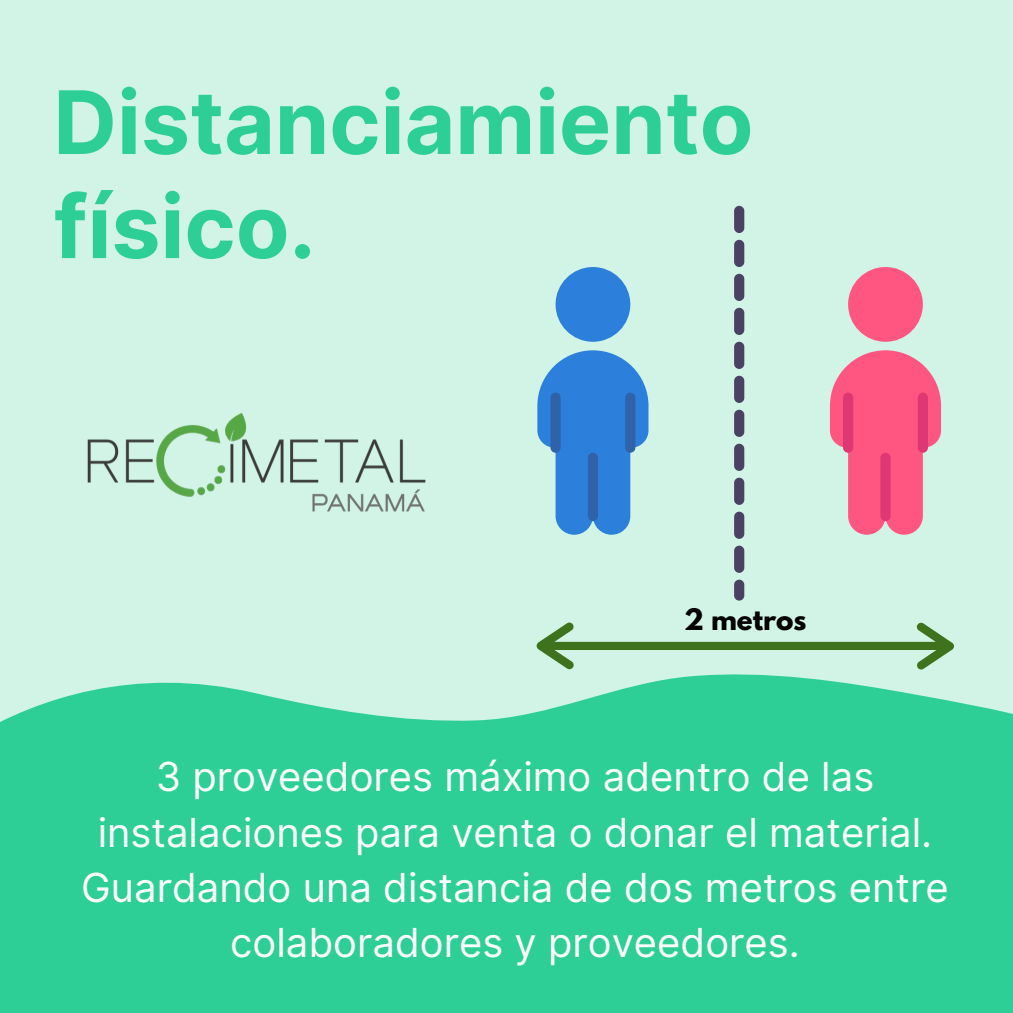
<style>
.page{position:relative;width:1013px;height:1013px;background:#fff}
.page>*{position:absolute;margin:0;border:0;box-sizing:border-box;transform-origin:0 0}
.t1{font:700 87.5px/104px "Inter";color:#2ecf96}
.t2{font:40px/55.2px "Inter";color:#fff;text-align:center}
.t3{font:700 26.25px "League Spartan";color:#000}
</style>
<div class="page">
<div style="left:0;top:0;width:1012px;height:1012px;background:#d1f4e6"></div>
<svg style="left:0;top:669px;width:1012px;height:343px;background:#3bd19c"></svg>
<svg style="left:734px;top:206px;width:10px;height:394px"></svg>
<div style="left:848px;top:267px;width:74px;height:75px;background:#ff5581;border-radius:50%"></div>
<svg style="left:830px;top:350px;width:111px;height:184px"></svg>
<div style="left:555px;top:267px;width:75px;height:75px;background:#2c80db;border-radius:50%"></div>
<svg style="left:537px;top:350px;width:111px;height:184px"></svg>
<div style="left:550px;top:392px;width:10px;height:61px;background:#3062aa;border-radius:5px"></div>
<div style="left:588px;top:453px;width:10px;height:68px;background:#3062aa;border-radius:5px"></div>
<div style="left:625px;top:392px;width:10px;height:61px;background:#3062aa;border-radius:5px"></div>
<div style="left:843px;top:392px;width:10px;height:61px;background:#df3674;border-radius:5px"></div>
<div style="left:880px;top:453px;width:10px;height:68px;background:#df3674;border-radius:5px"></div>
<div style="left:917px;top:392px;width:11px;height:61px;background:#df3674;border-radius:5px"></div>
<svg style="left:536px;top:622px;width:418px;height:47px"></svg>
<img style="left:87px;top:412px;width:339px;height:100px">
<h1 class="t1" style="left:53px;top:70px;width:701px">Distanciamiento físico.</h1>
<p class="t3" style="left:684px;top:606px;width:124px">2 metros</p>
<p class="t2" style="left:81px;top:749px;width:869px">3 proveedores máximo adentro de las instalaciones para venta o donar el material.<br>Guardando una distancia de dos metros entre colaboradores y proveedores.</p>
</div>
